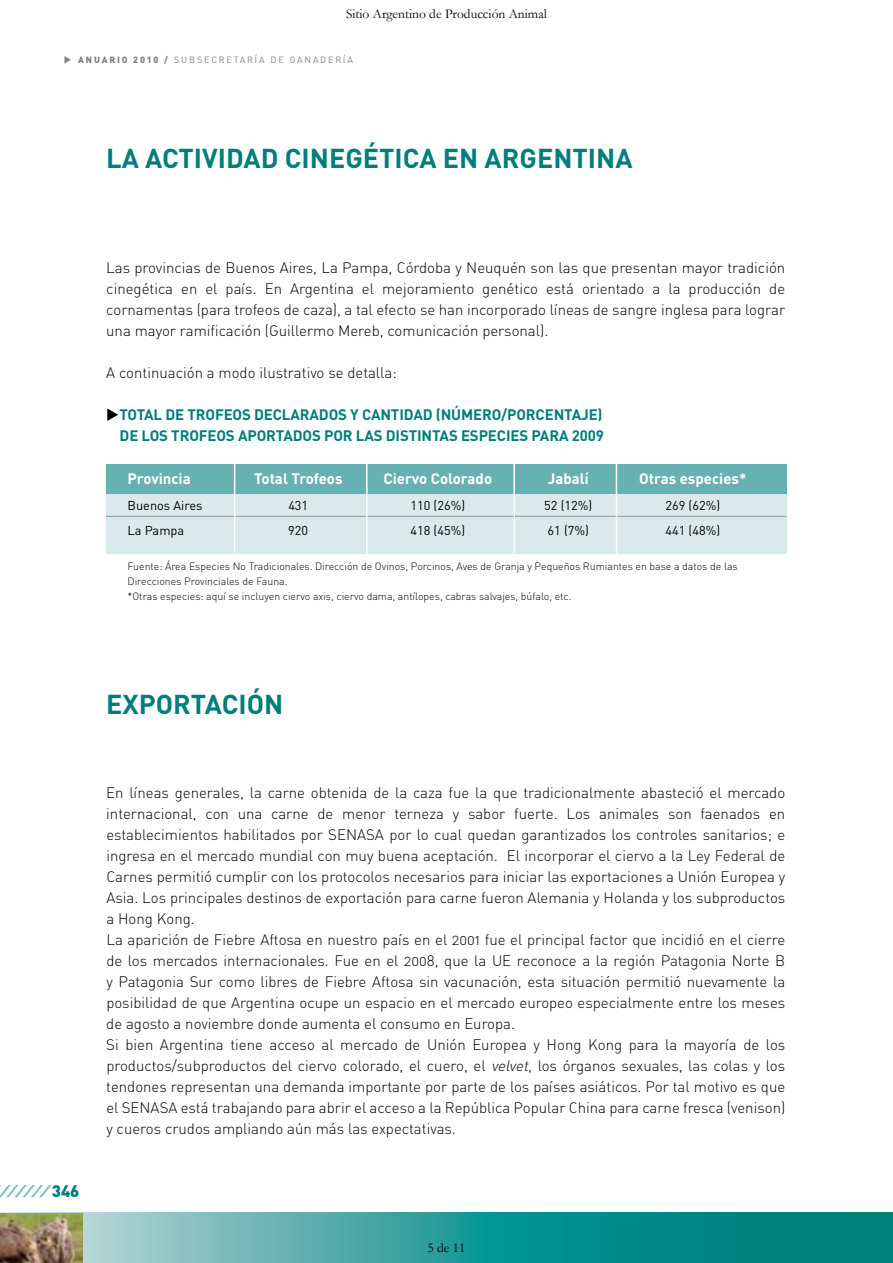
<style>
.page{position:relative;width:893px;height:1263px;background:#fff}
.page>*{position:absolute;margin:0;border:0;box-sizing:border-box;transform-origin:0 0}
.t1{font:700 27px "DIN";color:#007e7a}
.t2{font:italic 900 16.5px "Helvetica Neue";color:#83bdbd}
.t3{font:15px/21px "DIN Light Alternate";color:#000;text-align:justify}
.t4{font:700 15px/21px "DIN";letter-spacing:-.01em;color:#007e7a}
.t5{font:700 15px "DIN";color:#fff}
.t6{font:13.5px "Garamond";color:#000}
.t7{font:12.75px "DIN";color:#000}
.t8{font:10.5px/15px "DIN Light Alternate";color:#000}
.t9{font:9px "DIN";letter-spacing:.2em;color:#808285}
.s1{font-weight:900}
.s2{font-family:"DIN";font-style:normal;color:#007e7a}
.s3{font-style:italic}
</style>
<div class="page">
<svg style="left:83px;top:1213px;width:810px;height:50px;background:#349d9c"></svg>
<img style="left:0;top:1213px;width:83px;height:50px">
<div style="left:106px;top:486px;width:681px;height:67px;background:#daeaea"></div>
<div style="left:106px;top:464px;width:681px;height:30px;background:#68b1b2"></div>
<hr style="left:106px;top:516px;width:681px;height:1px;background:#939598">
<hr style="left:366px;top:459px;width:2px;height:94px;background:#fff">
<hr style="left:513px;top:459px;width:2px;height:94px;background:#fff">
<hr style="left:616px;top:459px;width:1px;height:94px;background:#fff">
<hr style="left:234px;top:459px;width:1px;height:94px;background:#fff">
<p class="t6" style="left:346px;top:4px;width:202px">Sitio Argentino de Producción Animal</p>
<p class="t9" style="left:64px;top:54px;width:291px">◆ <span class="s1">ANUARIO 2010 /</span> SUBSECRETARÍA DE GANADERÍA</p>
<h1 class="t1" style="left:106px;top:141px;width:528px">LA ACTIVI DAD CI NEGÉTICA EN ARGENTI NA</h1>
<p class="t3" style="left:106px;top:257px;width:680px">Las provincias de Buenos Aires, La Pampa, Córdoba y Neuquén son las que presentan mayor tradición cinegética en el país. En Argentina el mejoramiento genético está orientado a la producción de cornamentas (para trofeos de caza), a tal efecto se han incorporado líneas de sangre inglesa para lograr una mayor ramificación (Guillermo Mereb, comunicación personal).</p>
<p class="t3" style="left:106px;top:362px;width:292px">A continuación a modo ilustrativo se detalla:</p>
<p class="t4" style="left:119px;top:403px;width:486px">TOTAL DE TROFEOS DECLARADOS Y CANTI DAD (NÚMERO/PORCENTAJE)<br>DE LOS TROFEOS APORTADOS POR LAS DISTI NTAS ESPECIES PARA 2009</p>
<p class="t5" style="left:128px;top:469px;width:100px">PROVINCIA T</p>
<p class="t5" style="left:262px;top:469px;width:107px">OTAL TROFEOS C</p>
<p class="t5" style="left:393px;top:469px;width:101px">IERVO COLORADO</p>
<p class="t5" style="left:548px;top:469px;width:72px">JABALÍ O</p>
<p class="t5" style="left:649px;top:469px;width:99px">TRAS ESPECIES*</p>
<p class="t7" style="left:128px;top:497px;width:76px">BUENOS AIRES</p>
<p class="t7" style="left:288px;top:497px;width:21px">431</p>
<p class="t7" style="left:410px;top:497px;width:56px">110 (26%)</p>
<p class="t7" style="left:544px;top:497px;width:50px">52 (12%)</p>
<p class="t7" style="left:665px;top:497px;width:56px">269 (62%)</p>
<p class="t7" style="left:128px;top:522px;width:58px">LA PAMPA</p>
<p class="t7" style="left:288px;top:522px;width:21px">920</p>
<p class="t7" style="left:410px;top:522px;width:56px">418 (45%)</p>
<p class="t7" style="left:548px;top:522px;width:43px">61 (7%)</p>
<p class="t7" style="left:665px;top:522px;width:56px">441 (48%)</p>
<p class="t8" style="left:128px;top:559px;width:612px">Fuente: Área Especies No Tradicionales. Dirección de Ovinos, Porcinos, Aves de Granja y Pequeños Rumiantes en base a datos de las<br>Direcciones Provinciales de Fauna.<br>*Otras especies: aquí se incluyen ciervo axis, ciervo dama, antílopes, cabras salvajes, búfalo, etc.</p>
<h1 class="t1" style="left:106px;top:687px;width:178px">EXPORTACI ÓN</h1>
<p class="t2" style="left:-2px;top:1181px;width:83px">////// <span class="s2">3 4 6</span></p>
<p class="t3" style="left:106px;top:782px;width:680px">En líneas generales, la carne obtenida de la caza fue la que tradicionalmente abasteció el mercado internacional, con una carne de menor terneza y sabor fuerte. Los animales son faenados en establecimientos habilitados por SEN</p>
<p class="t3" style="left:106px;top:824px;width:681px;text-align:left;text-indent:251px">ASA por lo cual quedan garantizados los controles sanitarios; e ingresa en el mercado mundial con muy buena aceptación. El incorporar el ciervo a la Ley Federal de Carnes permitió cumplir con los protocolos necesarios para iniciar las exportaciones a U nión Europea y Asia. Los principales destinos de exportación para carne fueron Alemania y Holanda y los subproductos a Hong Kong.<br>La aparición de Fiebre Aftosa en nuestro país en el 2001 fue el principal factor que incidió en el cierre de los mercados internacionales. Fue en el 2008, que la UE</p>
<p class="t3" style="left:106px;top:950px;width:680px;text-align:left;text-indent:411px">reconoce a la región Patagonia Norte B<br>y Patagonia Sur como libres de Fiebre Aftosa sin vacunación, esta situación permitió nuevamente la posibilidad de que Argentina ocupe un espacio en el mercado europeo especialmente entre los meses de agosto a noviembre donde aumenta el consumo en Europa.<br>Si bien Argentina tiene acceso al mercado de U nión Europea y Hong Kong para la mayoría de los productos/subproductos del ciervo colorado, el cuero, el <span class="s3">velvet</span>, los órganos sexuales, las colas y los tendones representan una demanda importante por parte de los países asiáticos. Por tal motivo es que el Senasa está trabajando para abrir el acceso a la República Popular China para carne fresca (venison) y cueros crudos ampliando aún más las expectativas.</p>
<p class="t6" style="left:427px;top:1238px;width:40px">5 de 11</p>
</div>
